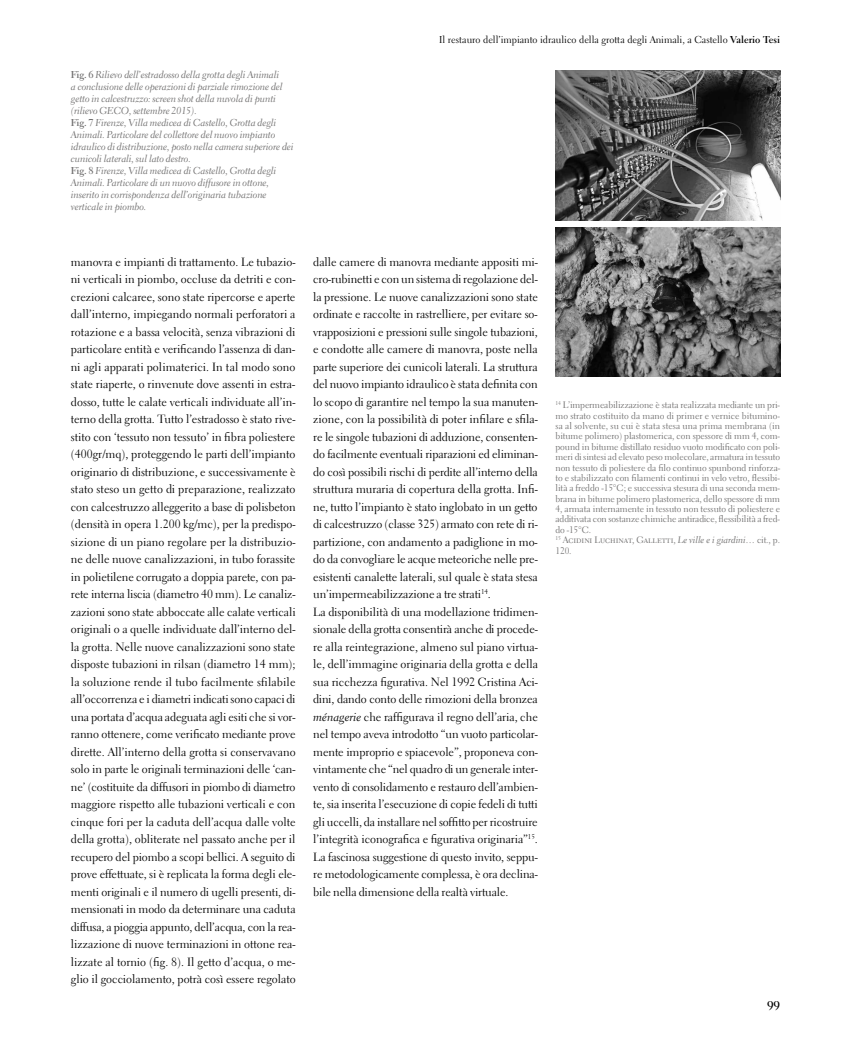
<style>
.page{position:relative;width:851px;height:1063px;background:#fff}
.page>*{position:absolute;margin:0;border:0;box-sizing:border-box;transform-origin:0 0}
.t1{font:700 12.5px "Electra LT Std";color:#000}
.t2{font:11.88px/17.5px "Electra LT Std";letter-spacing:-.005em;color:#000;text-align:justify}
.t3{font:10px/12px "Electra LT Std Cursive";letter-spacing:-.01em;color:#706f6f}
.t4{font:10px "Electra LT Std";color:#000}
.t5{font:9.38px/10.4px "Electra LT Std";letter-spacing:-.005em;color:#706f6f}
.s1{font-family:"Electra LT Std";font-weight:700}
.s2{font-weight:700}
.s3{font-family:"Electra LT Std Cursive"}
</style>
<div class="page">
<img style="left:555px;top:227px;width:225px;height:149px">
<img style="left:555px;top:71px;width:225px;height:149px">
<p class="t3" style="left:71px;top:69px;width:224px"><span class="s1">Fig. 6</span> Rilievo dell’estradosso della grotta degli Animali<br>a conclusione delle operazioni di parziale rimozione del getto in calcestruzzo: screen shot della nuvola di punti (rilievo GECO, settembre 2015).<br><span class="s1">Fig. 7</span> Firenze, Villa medicea di Castello, Grotta degli Animali. Particolare del collettore del nuovo impianto idraulico di distribuzione, posto nella camera superiore dei cunicoli laterali, sul lato destro.<br><span class="s1">Fig. 8</span> Firenze, Villa medicea di Castello, Grotta degli Animali. Particolare di un nuovo diffusore in ottone, inserito in corrispondenza dell’originaria tubazione verticale in piombo.</p>
<p class="t4" style="left:439px;top:33px;width:342px">Il restauro dell’impianto idraulico della grotta degli Animali, a Castello <span class="s2">Valerio Tesi</span></p>
<p class="t2" style="left:71px;top:253px;width:226px">manovra e impianti di trattamento. Le tubazio&shy;ni verticali in piombo, occluse da detriti e con&shy;crezioni calcaree, sono state ripercorse e aperte dall’interno, impiegando normali perforatori a rotazione e a bassa velocità, senza vibrazioni di particolare entità e verificando l’assenza di dan&shy;ni agli apparati polimaterici. In tal modo sono state riaperte, o rinvenute dove assenti in estra&shy;dosso, tutte le calate verticali individuate all’in&shy;terno della grotta. Tutto l’estradosso è stato rive&shy;stito con ‘tessuto non tessuto’ in fibra poliestere (400gr/mq), proteggendo le parti dell’impianto originario di distribuzione, e successivamente è stato steso un getto di preparazione, realizzato con calcestruzzo alleggerito a base di polisbeton (densità in opera 1.200 kg/mc), per la predispo&shy;sizione di un piano regolare per la distribuzio&shy;ne delle nuove canalizzazioni, in tubo forassite in polietilene corrugato a doppia parete, con pa&shy;rete interna liscia (diametro 40 mm). Le canaliz&shy;zazioni sono state abboccate alle calate verticali originali o a quelle individuate dall’interno del&shy;la grotta. Nelle nuove canalizzazioni sono state disposte tubazioni in rilsan (diametro 14 mm); la soluzione rende il tubo facilmente sfilabile all’occorrenza e i diametri indicati sono capaci di una portata d’acqua adeguata agli esiti che si vor&shy;ranno ottenere, come verificato mediante prove dirette. All’interno della grotta si conservavano solo in parte le originali terminazioni delle ‘can&shy;ne’ (costituite da diffusori in piombo di diametro maggiore rispetto alle tubazioni verticali e con cinque fori per la caduta dell’acqua dalle volte della grotta), obliterate nel passato anche per il recupero del piombo a scopi bellici. A seguito di prove effettuate, si è replicata la forma degli ele&shy;menti originali e il numero di ugelli presenti, di&shy;mensionati in modo da determinare una caduta diffusa, a pioggia appunto, dell’acqua, con la rea&shy;lizzazione di nuove terminazioni in ottone rea&shy;lizzate al tornio (fig. 8). Il getto d’acqua, o me&shy;glio il gocciolamento, potrà così essere regolato</p>
<p class="t2" style="left:313px;top:253px;width:226px;text-align:left">dalle camere di manovra mediante appositi mi&shy;cro-rubinetti e con un sistema di regolazione del&shy;la pressione. Le nuove canalizzazioni sono state ordinate e raccolte in rastrelliere, per evitare so&shy;vrapposizioni e pressioni sulle singole tubazioni, e condotte alle camere di manovra, poste nella parte superiore dei cunicoli laterali. La struttura del nuovo impianto idraulico è stata definita con lo scopo di garantire nel tempo la sua manuten&shy;zione, con la possibilità di poter infilare e sfila&shy;re le singole tubazioni di adduzione, consenten&shy;do facilmente eventuali riparazioni ed eliminan&shy;do così possibili rischi di perdite all’interno della struttura muraria di copertura della grotta. Infi&shy;ne, tutto l’impianto è stato inglobato in un getto di calcestruzzo (classe 325) armato con rete di ri&shy;partizione, con andamento a padiglione in mo&shy;do da convogliare le acque meteoriche nelle pre&shy;esistenti canalette laterali, sul quale è stata stesa un’impermeabilizzazione a tre strati<sup>14</sup>.<br>La disponibilità di una modellazione tridimen&shy;sionale della grotta consentirà anche di procede&shy;re alla reintegrazione, almeno sul piano virtua&shy;le, dell’immagine originaria della grotta e della sua ricchezza figurativa. Nel 1992 Cristina Aci&shy;dini, dando conto delle rimozioni della bronzea <span class="s3">ménagerie</span> che raffigurava il regno dell’aria, che nel tempo aveva introdotto “un vuoto particolar&shy;mente improprio e spiacevole”, proponeva con&shy;vintamente che “nel quadro di un generale inter&shy;vento di consolidamento e restauro dell’ambien&shy;te, sia inserita l’esecuzione di copie fedeli di tutti gli uccelli, da installare nel soffitto per ricostruire l’integrità iconografica e figurativa originaria”<sup>15</sup>.<br>La fascinosa suggestione di questo invito, seppu&shy;re metodologicamente complessa, è ora declina&shy;bile nella dimensione della realtà virtuale.</p>
<p class="t5" style="left:555px;top:400px;width:226px"><sup>14</sup> L’impermeabilizzazione è stata realizzata mediante un pri&shy;mo strato costituito da mano di primer e vernice bitumino&shy;sa al solvente, su cui è stata stesa una prima membrana (in bitume polimero) plastomerica, con spessore di mm 4, com&shy;pound in bitume distillato residuo vuoto modificato con poli&shy;meri di sintesi ad elevato peso molecolare, armatura in tessuto non tessuto di poliestere da filo continuo spunbond rinforza&shy;to e stabilizzato con filamenti continui in velo vetro, flessibi&shy;lità a freddo -15°C; e successiva stesura di una seconda mem&shy;brana in bitume polimero plastomerica, dello spessore di mm 4, armata internamente in tessuto non tessuto di poliestere e additivata con sostanze chimiche antiradice, flessibilità a fred&shy;do -15°C.<br><sup>15</sup> Acidini Luchinat, Galletti, <span class="s3">Le ville e i giardini…</span> cit., p.<br>120.</p>
<p class="t1" style="left:767px;top:998px;width:14px">99</p>
</div>
